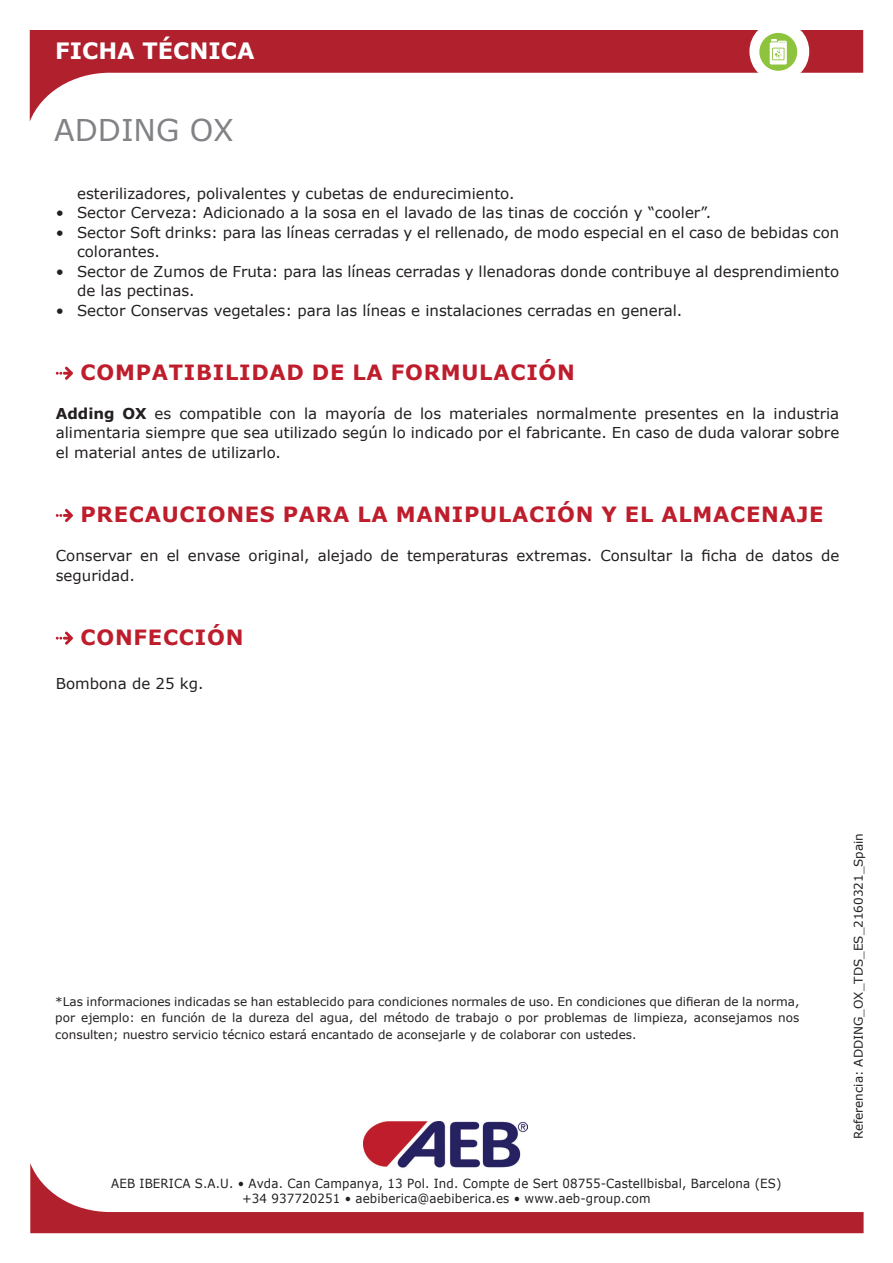
<style>
.page{position:relative;width:893px;height:1263px;background:#fff}
.page>*{position:absolute;margin:0;border:0;box-sizing:border-box;transform-origin:0 0}
.t1{font:30px "Verdana";color:#808285}
.t2{font:700 22.5px "Verdana";color:#fff}
.t3{font:700 21px "Verdana";letter-spacing:.035em;color:#be1d2c}
.t4{font:15px/19.5px "Verdana";color:#231f20}
.t5{font:12.6px/15.1px "Verdana";letter-spacing:.01em;color:#231f20;text-align:center;scale:.94 1}
.t6{font:12px/16.5px "Verdana";color:#231f20;text-align:justify}
.s1{font-weight:700}
</style>
<div class="page">
<img style="left:363px;top:1121px;width:165px;height:42px">
<svg style="left:30px;top:1163px;width:834px;height:70px"></svg>
<svg style="left:30px;top:30px;width:833px;height:91px"></svg>
<div style="left:749px;top:21px;width:60px;height:61px;background:#fff;border-radius:30px"></div>
<div style="left:759px;top:33px;width:38px;height:38px;background:#8ec33e;border-radius:50%"></div>
<svg style="left:770px;top:39px;width:17px;height:26px"></svg>
<svg style="left:56px;top:367px;width:17px;height:13px"></svg>
<svg style="left:56px;top:509px;width:17px;height:13px"></svg>
<svg style="left:56px;top:632px;width:17px;height:13px"></svg>
<h2 class="t2" style="left:55px;top:35px;width:201px">FICHA TÉCNICA</h2>
<h1 class="t1" style="left:54px;top:110px;width:181px">ADDING OX</h1>
<p class="t4" style="left:77px;top:183px;width:439px">esterilizadores, polivalentes y cubetas de endurecimiento.</p>
<p class="t4" style="left:56px;top:203px;width:657px">• Sector Cerveza: Adicionado a la sosa en el lavado de las tinas de cocción y “cooler”.</p>
<p class="t4" style="left:77px;top:222px;width:764px;text-indent:-21px">• Sector Soft drinks: para las líneas cerradas y el rellenado, de modo especial en el caso de bebidas con colorantes.</p>
<p class="t4" style="left:77px;top:261px;width:764px;text-indent:-21px">• Sector de Zumos de Fruta: para las líneas cerradas y llenadoras donde contribuye al desprendimiento de las pectinas.</p>
<p class="t4" style="left:56px;top:300px;width:628px">• Sector Conservas vegetales: para las líneas e instalaciones cerradas en general.</p>
<h3 class="t3" style="left:81px;top:357px;width:496px">COMPATIBILIDAD DE LA FORMULACIÓN</h3>
<p class="t4" style="left:56px;top:403px;width:785px;text-align:justify"><span class="s1">Adding OX</span> es compatible con la mayoría de los materiales normalmente presentes en la industria alimentaria siempre que sea utilizado según lo indicado por el fabricante. En caso de duda valorar sobre el material antes de utilizarlo.</p>
<h3 class="t3" style="left:81px;top:499px;width:744px">PRECAUCIONES PARA LA MANIPULACIÓN Y EL ALMACENAJE</h3>
<p class="t4" style="left:56px;top:546px;width:785px">Conservar en el envase original, alejado de temperaturas extremas. Consultar la ficha de datos de seguridad.</p>
<h3 class="t3" style="left:81px;top:622px;width:164px">CONFECCIÓN</h3>
<p class="t4" style="left:56px;top:674px;width:149px">Bombona de 25 kg.</p>
<p class="t6" style="left:55px;top:993px;width:746px">*Las informaciones indicadas se han establecido para condiciones normales de uso. En condiciones que difieran de la norma, por ejemplo: en función de la dureza del agua, del método de trabajo o por problemas de limpieza, aconsejamos nos consulten; nuestro servicio técnico estará encantado de aconsejarle y de colaborar con ustedes.</p>
<p class="t5" style="left:111px;top:1176px;width:714px">AEB IBERICA S.A.U. • Avda. Can Campanya, 13 Pol. Ind. Compte de Sert 08755-Castellbisbal, Barcelona (ES) +34 937720251 • aebiberica@aebiberica.es • www.aeb-group.com</p>
<p class="t6" style="left:850px;top:1139px;width:308px;rotate:-90deg">Referencia: ADDING_OX_TDS_ES_2160321_Spain</p>
</div>
